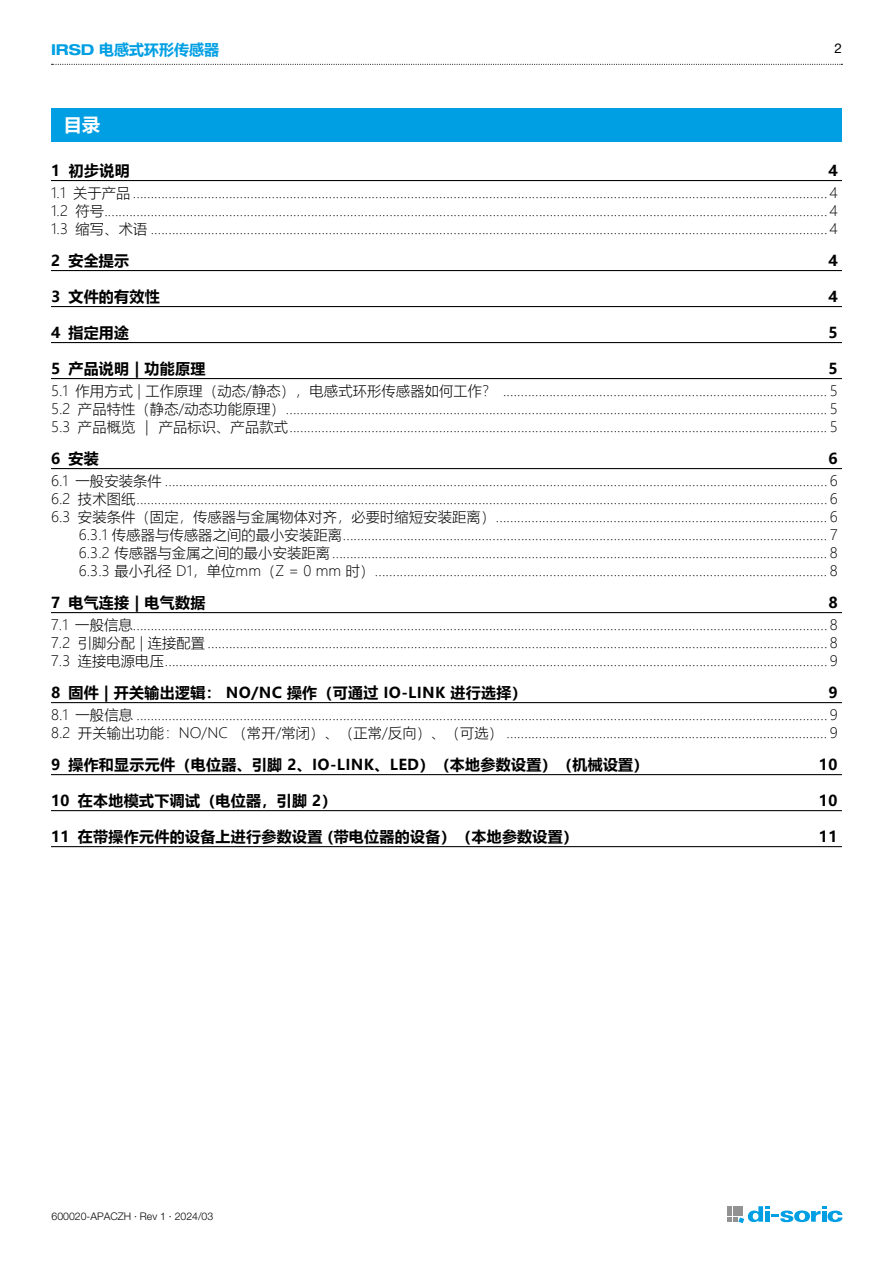
<style>
.page{position:relative;width:893px;height:1263px;background:#fff}
.page>*{position:absolute;margin:0;border:0;box-sizing:border-box;transform-origin:0 0}
.t1{font:700 18px "Microsoft Ya Hei";color:#fff}
.t2{font:700 15px "Microsoft Ya Hei";letter-spacing:.02em;color:#000}
.t3{font:700 15px "Microsoft Ya Hei";color:#009fe3}
.t4{font:300 14.25px/18px "Microsoft Ya Hei";letter-spacing:.01em;color:#000;text-align:justify}
.t5{font:13.5px "Helvetica Neue LTW1 G";color:#000}
.t6{font:300 10.5px "Helvetica Neue LTW1 G";color:#000}
.s1{font-family:"Helvetica Neue LTW1 G";font-stretch:expanded}
</style>
<div class="page">
<svg style="left:727px;top:1206px;width:115px;height:17px"></svg>
<hr style="left:822px;top:1211px;width:4px;height:11px;background:#009fe3">
<svg style="left:52px;top:64px;width:790px;height:1px"></svg>
<div style="left:51px;top:108px;width:791px;height:34px;background:#009fe3"></div>
<hr style="left:51px;top:180px;width:791px;height:1px;background:#000">
<hr style="left:51px;top:270px;width:791px;height:1px;background:#000">
<hr style="left:51px;top:306px;width:791px;height:1px;background:#000">
<hr style="left:51px;top:342px;width:791px;height:1px;background:#000">
<hr style="left:51px;top:378px;width:791px;height:1px;background:#000">
<hr style="left:51px;top:468px;width:791px;height:1px;background:#000">
<hr style="left:51px;top:612px;width:791px;height:1px;background:#000">
<hr style="left:51px;top:702px;width:791px;height:1px;background:#000">
<hr style="left:51px;top:774px;width:791px;height:1px;background:#000">
<hr style="left:51px;top:810px;width:791px;height:1px;background:#000">
<hr style="left:51px;top:846px;width:791px;height:1px;background:#000">
<p class="t3" style="left:51px;top:39px;width:170px"><span class="s1">IRSD</span> 电感式环形传感器</p>
<p class="t5" style="left:834px;top:40px;width:9px">2</p>
<p class="t1" style="left:64px;top:112px;width:38px">目录</p>
<p class="t2" style="left:51px;top:160px;width:80px">1 初步说明</p>
<p class="t2" style="left:828px;top:160px;width:11px">4</p>
<p class="t4" style="left:51px;top:184px;width:788px">1.1 关于产品 ...................................................................................................................................................................................................4<br>1.2 符号...........................................................................................................................................................................................................4<br>1.3 缩写、术语 .............................................................................................................................................................................................. 4</p>
<p class="t2" style="left:51px;top:250px;width:80px">2 安全提示</p>
<p class="t2" style="left:828px;top:250px;width:11px">4</p>
<p class="t2" style="left:51px;top:286px;width:110px">3 文件的有效性</p>
<p class="t2" style="left:828px;top:286px;width:11px">4</p>
<p class="t2" style="left:51px;top:322px;width:80px">4 指定用途</p>
<p class="t2" style="left:828px;top:322px;width:11px">5</p>
<p class="t2" style="left:51px;top:358px;width:156px">5 产品说明 | 功能原理</p>
<p class="t2" style="left:828px;top:358px;width:11px">5</p>
<p class="t4" style="left:51px;top:382px;width:788px">5.1 作用方式 | 工作原理（动态/静态），电感式环形传感器如何工作？ ........................................................................................... 5<br>5.2 产品特性（静态/动态功能原理）........................................................................................................................................................ 5<br>5.3 产品概览｜产品标识、产品款式....................................................................................................................................................... 5</p>
<p class="t2" style="left:51px;top:448px;width:49px">6 安装</p>
<p class="t2" style="left:828px;top:448px;width:11px">6</p>
<p class="t4" style="left:51px;top:472px;width:788px;text-align:right">6.1 一般安装条件 .......................................................................................................................................................................................... 6<br>6.2 技术图纸.................................................................................................................................................................................................. 6<br>6.3 安装条件（固定，传感器与金属物体对齐，必要时缩短安装距离）............................................................................................. 6<br>6.3.1 传感器与传感器之间的最小安装距离........................................................................................................................................ 7<br>6.3.2 传感器与金属之间的最小安装距离........................................................................................................................................... 8<br>6.3.3 最小孔径 D1，单位mm（Z = 0 mm 时）............................................................................................................................... 8</p>
<p class="t2" style="left:51px;top:592px;width:156px">7 电气连接 | 电气数据</p>
<p class="t2" style="left:828px;top:592px;width:11px">8</p>
<p class="t4" style="left:51px;top:616px;width:788px">7.1 一般信息................................................................................................................................................................................................... 8<br>7.2 引脚分配 | 连接配置 .............................................................................................................................................................................. 8<br>7.3 连接电源电压.......................................................................................................................................................................................... 9</p>
<p class="t2" style="left:51px;top:682px;width:477px">8 固件 | 开关输出逻辑： NO/NC 操作（可通过 IO-LINK 进行选择）</p>
<p class="t2" style="left:828px;top:682px;width:11px">9</p>
<p class="t4" style="left:51px;top:706px;width:788px">8.1 一般信息 .................................................................................................................................................................................................. 9<br>8.2 开关输出功能：NO/NC （常开/常闭）、（正常/反向）、（可选） .......................................................................................... 9</p>
<p class="t2" style="left:51px;top:754px;width:599px">9 操作和显示元件（电位器、引脚 2、IO-LINK、LED）（本地参数设置）（机械设置）</p>
<p class="t2" style="left:819px;top:754px;width:20px">10</p>
<p class="t2" style="left:51px;top:790px;width:287px">10 在本地模式下调试（电位器，引脚 2）</p>
<p class="t2" style="left:819px;top:790px;width:20px">10</p>
<p class="t2" style="left:51px;top:826px;width:529px">11 在带操作元件的设备上进行参数设置 (带电位器的设备）（本地参数设置）</p>
<p class="t2" style="left:819px;top:826px;width:20px">11</p>
<p class="t6" style="left:52px;top:1210px;width:163px">600020-APACZH · Rev 1 · 2024/03</p>
</div>
